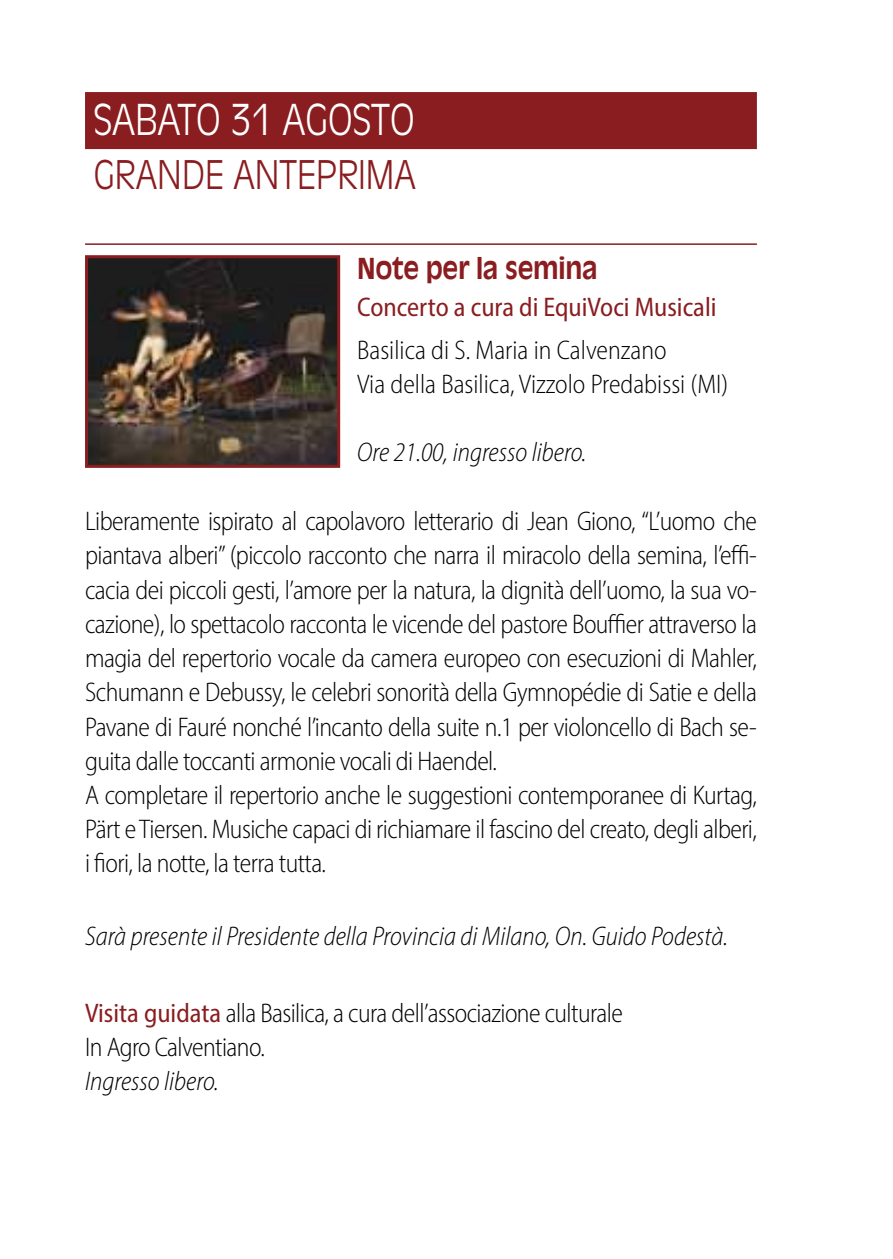
<style>
.page{position:relative;width:893px;height:1259px;background:#fff}
.page>*{position:absolute;margin:0;border:0;box-sizing:border-box;transform-origin:0 0}
.t1{font:300 42px "Antique Olive Std";color:#fff;scale:.9 1}
.t2{font:300 39px "Antique Olive Std";letter-spacing:-.01em;color:#8a1d20;scale:.9 1}
.t3{font:700 28.5px "Antique Olive Std";letter-spacing:-.01em;color:#8a1d20;scale:.9 1}
.t4{font:300 semi-condensed 27px/34.2px "Myriad Pro";letter-spacing:-.02em;color:#000}
.t5{font:italic 300 semi-condensed 27px "Myriad Pro";color:#000}
.t6{font:300 semi-condensed 27px/34.2px "Myriad Pro";color:#000}
.t7{font:semi-condensed 27px "Myriad Pro";color:#8a1d20}
.s1{font-weight:400;color:#8a1d20}
</style>
<div class="page">
<div style="left:85px;top:92px;width:672px;height:57px;background:#8a1d20"></div>
<hr style="left:85px;top:243px;width:672px;height:2px;background:#8a1d20">
<img style="left:89px;top:259px;width:247px;height:205px">
<div style="left:85px;top:255px;width:255px;height:213px;border:3px solid #8a1d20"></div>
<h1 class="t1" style="left:94px;top:94px;width:24px">SABAT</h1>
<h1 class="t1" style="left:196px;top:94px;width:245px">O 31 AGOSTO</h1>
<h2 class="t2" style="left:94px;top:152px;width:359px">GRANDE ANTEPRI MA</h2>
<p class="t3" style="left:357px;top:251px;width:269px">Note per la semina</p>
<p class="t7" style="left:357px;top:290px;width:361px">Concerto a cura di EquiVoci Musicali</p>
<p class="t6" style="left:357px;top:332px;width:372px">Basilica di S. Maria in Calvenzano<br>Via della Basilica, Vizzolo Predabissi (MI)</p>
<p class="t5" style="left:357px;top:436px;width:231px">Ore 21.00, ingresso libero.</p>
<p class="t4" style="left:85px;top:504px;width:673px">Liberamente ispirato al capolavoro letterario di Jean Giono, “L’uomo che piantava alberi” (piccolo racconto che narra il miracolo della semina, l’effi&shy;cacia dei piccoli gesti, l’amore per la natura, la dignità dell’uomo, la sua vo&shy;cazione), lo spettacolo racconta le vicende del pastore Bouffier attraverso la magia del repertorio vocale da camera europeo con esecuzioni di Mahler, Schumann e Debussy, le celebri sonorità della Gymnopédie di Satie e della Pavane di Fauré nonché l’incanto della suite n.1 per violoncello di Bach se&shy;guita dalle toccanti armonie vocali di Haendel.<br>A completare il repertorio anche le suggestioni contemporanee di Kurtag, Pärt e Tiersen. Musiche capaci di richiamare il fascino del creato, degli alberi, i fiori, la notte, la terra tutta.</p>
<p class="t5" style="left:85px;top:920px;width:645px">Sarà presente il Presidente della Provincia di Milano, On. Guido Podestà.</p>
<p class="t4" style="left:85px;top:995px;width:539px"><span class="s1">Visita guidata</span> alla Basilica, a cura dell’associazione culturale<br>In Agro Calventiano.</p>
<p class="t5" style="left:85px;top:1065px;width:135px">Ingresso libero.</p>
</div>
